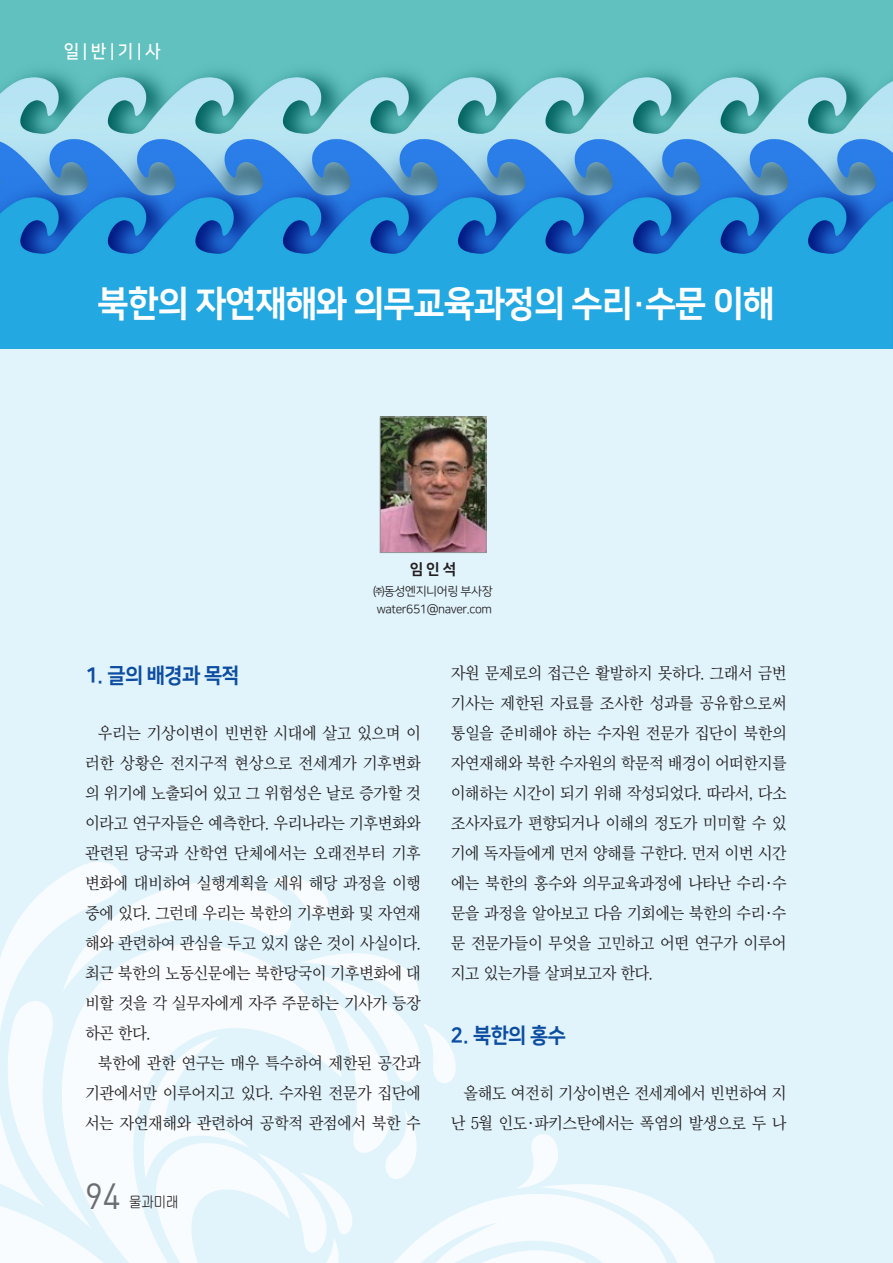
<style>
.page{position:relative;width:893px;height:1263px;background:#e1f4fc}
.page>*{position:absolute;margin:0;border:0;box-sizing:border-box;transform-origin:0 0}
._00_타이틀{font:36px "Nanum Square EB";letter-spacing:-.03em;color:#fff;scale:.95 1}
.t1{font:36px "DIN Pro";color:#6c6d70;scale:.95 1}
._1_중타이틀{font:21px "Nanum Square EB";letter-spacing:-.03em;color:#0d4da1;scale:.95 1}
.t2{font:18px "Nanum Square B";color:#fff;scale:.95 1}
.t3{font:16.5px/30px "Chosun Sm";letter-spacing:-.03em;color:#231f20;text-align:justify}
._00_이름{font:15px "Nanum Square EB";color:#231f20}
.t4{font:14.25px "Chosun Gu";color:#231f20;scale:.95 1}
._00_소속{font:12px "Nanum Square R";letter-spacing:-.03em;color:#231f20}
</style>
<div class="page">
<img style="left:0;top:0;width:893px;height:349px">
<svg style="left:27px;top:862px;width:688px;height:401px"></svg>
<svg style="left:0;top:908px;width:693px;height:355px"></svg>
<svg style="left:489px;top:1181px;width:180px;height:82px"></svg>
<svg style="left:0;top:1001px;width:233px;height:262px"></svg>
<img style="left:382px;top:419px;width:102px;height:132px">
<div style="left:380px;top:417px;width:106px;height:136px;border:1px solid #939598"></div>
<p class="t2" style="left:64px;top:42px;width:103px">일 | 반 | 기 | 사</p>
<p class="_00_타이틀" style="left:98px;top:284px;width:714px">북한의 자연재해와 의무교육과정의 수리·수문 이해</p>
<p class="_00_이름" style="left:410px;top:561px;width:48px">임 인 석</p>
<p class="_00_소속" style="left:373px;top:585px;width:121px">㈜동성엔지니어링 부사장</p>
<p class="_00_소속" style="left:377px;top:603px;width:117px">water651@naver.com</p>
<p class="_1_중타이틀" style="left:85px;top:663px;width:164px">1. 글의 배경과 목적</p>
<p class="t3" style="left:85px;top:718px;width:337px;text-indent:13px">우리는 기상이변이 빈번한 시대에 살고 있으며 이 러한 상황은 전지구적 현상으로 전세계가 기후변화 의 위기에 노출되어 있고 그 위험성은 날로 증가할 것 이라고 연구자들은 예측한다. 우리나라는 기후변화와 관련된 당국과 산학연 단체에서는 오래전부터 기후 변화에 대비하여 실행계획을 세워 해당 과정을 이행 중에 있다. 그런데 우리는 북한의 기후변화 및 자연재 해와 관련하여 관심을 두고 있지 않은 것이 사실이다. 최근 북한의 노동신문에는 북한당국이 기후변화에 대 비할 것을 각 실무자에게 자주 주문하는 기사가 등장 하곤 한다.</p>
<p class="t3" style="left:85px;top:1048px;width:337px;text-indent:13px">북한에 관한 연구는 매우 특수하여 제한된 공간과 기관에서만 이루어지고 있다. 수자원 전문가 집단에 서는 자연재해와 관련하여 공학적 관점에서 북한 수</p>
<h1 class="t1" style="left:85px;top:1171px;width:39px">94</h1>
<p class="t4" style="left:129px;top:1195px;width:53px">물과미래</p>
<p class="t3" style="left:451px;top:658px;width:337px">자원 문제로의 접근은 활발하지 못하다. 그래서 금번 기사는 제한된 자료를 조사한 성과를 공유함으로써 통일을 준비해야 하는 수자원 전문가 집단이 북한의 자연재해와 북한 수자원의 학문적 배경이 어떠한지를 이해하는 시간이 되기 위해 작성되었다. 따라서, 다소 조사자료가 편향되거나 이해의 정도가 미미할 수 있 기에 독자들에게 먼저 양해를 구한다. 먼저 이번 시간 에는 북한의 홍수와 의무교육과정에 나타난 수리·수 문을 과정을 알아보고 다음 기회에는 북한의 수리·수 문 전문가들이 무엇을 고민하고 어떤 연구가 이루어 지고 있는가를 살펴보고자 한다.</p>
<p class="_1_중타이틀" style="left:451px;top:1023px;width:123px">2. 북한의 홍수</p>
<p class="t3" style="left:451px;top:1078px;width:337px;text-align:right">올해도 여전히 기상이변은 전세계에서 빈번하여 지 난 5월 인도·파키스탄에서는 폭염의 발생으로 두 나</p>
</div>
